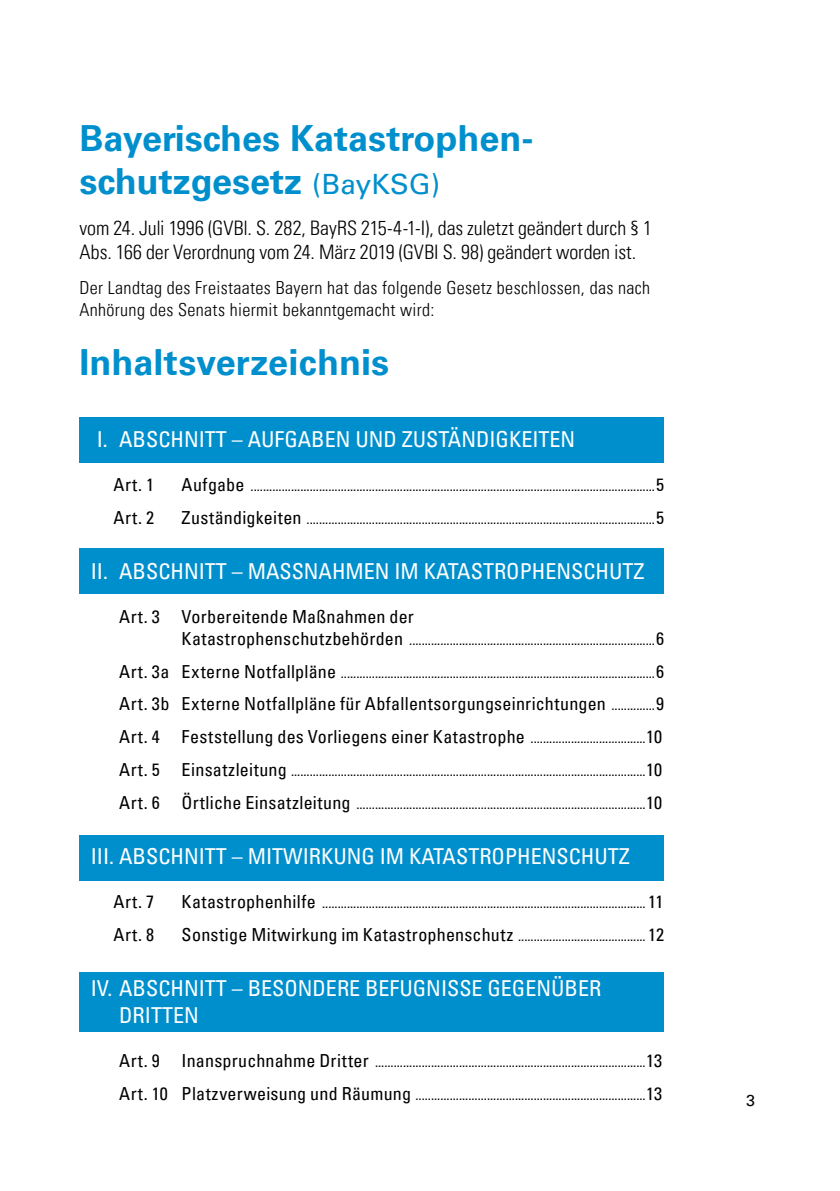
<style>
.page{position:relative;width:840px;height:1191px;background:#fff}
.page>*{position:absolute;margin:0;border:0;box-sizing:border-box;transform-origin:0 0}
.t1{font:700 36px/43.2px "Univers LT Pro 65";color:#008fcd}
.t2{font:condensed 22px/26.4px "Univers LT Pro";color:#fff}
.t3{font:300 condensed 20px/24px "Univers LT Pro";letter-spacing:-.005em;color:#000}
.t4{font:condensed 18px/33px "Univers LT Pro";letter-spacing:.015em;color:#000}
.t5{font:300 condensed 18px/21.6px "Univers LT Pro";letter-spacing:.02em;color:#000}
.t6{font:16px "Univers LT Pro 55 Roman";color:#000}
.t7{font:condensed 14px "Univers LT Pro";color:#000}
.s1{font-family:"Univers LT Pro 55 Roman";font-weight:400;font-size:28px}
.s2{color:#008fcd}
.s3{font-size:18px}
.s4{font-size:14px}
</style>
<div class="page">
<div style="left:79px;top:972px;width:584px;height:59px;background:#008fcd"></div>
<div style="left:79px;top:417px;width:584px;height:45px;background:#008fcd"></div>
<div style="left:79px;top:548px;width:584px;height:46px;background:#008fcd"></div>
<div style="left:79px;top:835px;width:584px;height:46px;background:#008fcd"></div>
<h1 class="t1" style="left:79px;top:115px;width:455px">Bayerisches Katastrophen&shy;schutzgesetz <span class="s1">(BayKSG)</span></h1>
<h3 class="t3" style="left:79px;top:215px;width:574px">vom 24. Juli 1996 (GVBl. S. 282, BayRS 215-4-1-I), das zuletzt geändert durch § 1<br>Abs. 166 der Verordnung vom 24. März 2019 (GVBI S. 98) geändert worden ist.</h3>
<p class="t5" style="left:79px;top:276px;width:572px">Der Landtag des Freistaates Bayern hat das folgende Gesetz beschlossen, das nach<br>Anhörung des Senats hiermit bekanntgemacht wird:</p>
<h1 class="t1" style="left:79px;top:339px;width:311px">Inhaltsverzeichnis</h1>
<h2 class="t2" style="left:85px;top:425px;width:491px"><span class="s2">I.</span>I. ABSCHNITT – AUFGABEN UND ZUSTÄNDIGKEITEN</h2>
<p class="t4" style="left:113px;top:467px;width:42px">Art. 1</p>
<p class="t7" style="left:181px;top:477px;width:483px"><span class="s3">Aufgabe</span> ..................................................................................................................................<span class="s3">5</span></p>
<p class="t4" style="left:113px;top:500px;width:42px">Art. 2</p>
<p class="t7" style="left:181px;top:510px;width:483px"><span class="s3">Zuständigkeiten</span> ................................................................................................................<span class="s3">5</span></p>
<h2 class="t2" style="left:91px;top:557px;width:555px">II. ABSCHNITT – MASSNAHMEN IM KATASTROPHENSCHUTZ</h2>
<p class="t4" style="left:119px;top:599px;width:296px">Art. 3 Vorbereitende Maßnahmen der</p>
<p class="t7" style="left:181px;top:631px;width:483px"><span class="s3">Katastrophenschutzbehörden</span> ...............................................................................<span class="s3">6</span></p>
<p class="t7" style="left:119px;top:663px;width:546px"><span class="s3">Art. 3a Externe Notfallpläne</span> .....................................................................................................<span class="s3">6</span></p>
<p class="t4" style="left:119px;top:687px;width:546px">Art. 3b Externe Notfallpläne für Abfallentsorgungseinrichtungen <span class="s4">..............</span>9<br>Art. 4 Feststellung des Vorliegens einer Katastrophe <span class="s4">.....................................</span>10</p>
<p class="t7" style="left:119px;top:762px;width:544px"><span class="s3">Art. 5 Einsatzleitung</span> ..................................................................................................................<span class="s3">10</span></p>
<p class="t7" style="left:119px;top:795px;width:544px"><span class="s3">Art. 6 Örtliche Einsatzleitung</span> .............................................................................................<span class="s3">10</span></p>
<h2 class="t2" style="left:91px;top:842px;width:540px">III. ABSCHNITT – MITWIRKUNG IM KATASTROPHENSCHUTZ</h2>
<p class="t4" style="left:113px;top:885px;width:42px">Art. 7</p>
<p class="t7" style="left:181px;top:894px;width:483px"><span class="s3">Katastrophenhilfe</span> ........................................................................................................ <span class="s3">11</span></p>
<p class="t4" style="left:113px;top:918px;width:42px">Art. 8</p>
<p class="t7" style="left:181px;top:927px;width:483px"><span class="s3">Sonstige Mitwirkung im Katastrophenschutz</span> ......................................... <span class="s3">12</span></p>
<h2 class="t2" style="left:119px;top:974px;width:483px;text-indent:-28px">IV. ABSCHNITT – BESONDERE BEFUGNISSE GEGENÜBER<br>DRITTEN</h2>
<p class="t7" style="left:119px;top:1053px;width:544px"><span class="s3">Art. 9 Inanspruchnahme Dritter</span> .......................................................................................<span class="s3">13</span></p>
<p class="t7" style="left:119px;top:1086px;width:544px"><span class="s3">Art. 10 Platzverweisung und Räumung</span> ..........................................................................<span class="s3">13</span></p>
<p class="t6" style="left:745px;top:1089px;width:10px">3</p>
</div>
